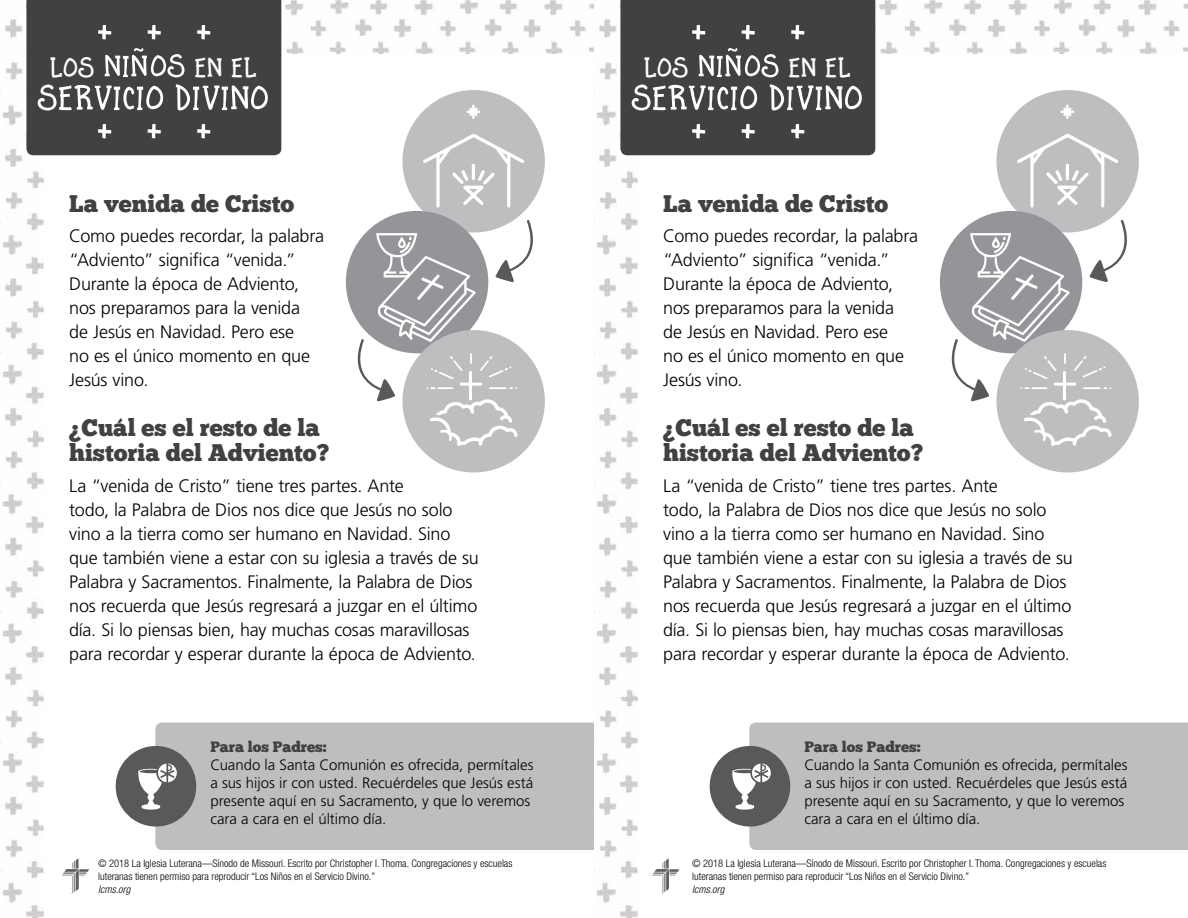
<style>
.page{position:relative;width:1188px;height:918px;background:#fff}
.page>*{position:absolute;margin:0;border:0;box-sizing:border-box;transform-origin:0 0}
.t1{font:72px "Fontbox Masquerade";color:#fff}
.t2{font:60px "Fontbox Masquerade";color:#fff}
.t3{font:48px "Fontbox Masquerade";color:#fff}
.Head{font:24px/25.5px "Chunk Five";color:#414042}
.kid_body{font:300 18px/24px "Frutiger LT Std";letter-spacing:-.01em;color:#000}
.parent_body{font:300 15px/18px "Frutiger LT Std";color:#000}
.Parent_head{font:15px "Chunk Five";color:#414042}
.t4{font:300 condensed 10.5px/12.6px "Helvetica Neue LT Std";color:#000}
.t5{font:italic 300 condensed 10.5px "Helvetica Neue LT Std";color:#000}
.s1{font-size:54px}
</style>
<div class="page">
<img style="left:0;top:0;width:1188px;height:918px">
<div style="left:44px;top:54px;width:550px;height:864px;background:#fff"></div>
<div style="left:638px;top:54px;width:550px;height:864px;background:#fff"></div>
<div style="left:155px;top:723px;width:439px;height:127px;background:#bcbec0"></div>
<div style="left:749px;top:723px;width:439px;height:127px;background:#bcbec0"></div>
<div style="left:116px;top:746px;width:80px;height:81px;background:#58595b;border-radius:50%"></div>
<div style="left:710px;top:746px;width:80px;height:81px;background:#58595b;border-radius:50%"></div>
<svg style="left:138px;top:764px;width:39px;height:46px"></svg>
<svg style="left:732px;top:764px;width:39px;height:46px"></svg>
<div style="left:402px;top:90px;width:143px;height:142px;background:#bcbec0;border-radius:50%"></div>
<svg style="left:423px;top:134px;width:101px;height:74px"></svg>
<svg style="left:466px;top:105px;width:14px;height:14px"></svg>
<div style="left:996px;top:90px;width:143px;height:142px;background:#bcbec0;border-radius:50%"></div>
<svg style="left:1017px;top:134px;width:101px;height:74px"></svg>
<svg style="left:1060px;top:105px;width:14px;height:14px"></svg>
<div style="left:346px;top:211px;width:142px;height:142px;background:#939598;border-radius:50%"></div>
<div style="left:940px;top:211px;width:142px;height:142px;background:#939598;border-radius:50%"></div>
<div style="left:402px;top:330px;width:143px;height:142px;background:#bcbec0;border-radius:50%"></div>
<div style="left:996px;top:330px;width:143px;height:142px;background:#bcbec0;border-radius:50%"></div>
<svg style="left:356px;top:219px;width:179px;height:227px"></svg>
<svg style="left:950px;top:219px;width:179px;height:227px"></svg>
<svg style="left:62px;top:858px;width:27px;height:36px"></svg>
<svg style="left:652px;top:858px;width:27px;height:36px"></svg>
<div style="left:26px;top:0;width:255px;height:155px;background:#414042"></div>
<div style="left:620px;top:0;width:255px;height:155px;background:#414042"></div>
<p class="t1" style="left:93px;top:-1px;width:123px">+ + +</p>
<p class="t3" style="left:51px;top:47px;width:208px">Los <span class="s1">Niños</span> en el</p>
<p class="t2" style="left:38px;top:72px;width:233px">Servicio Divino</p>
<p class="t1" style="left:93px;top:98px;width:123px">+ + +</p>
<p class="Head" style="left:69px;top:190px;width:227px">La venida de Cristo</p>
<p class="kid_body" style="left:69px;top:224px;width:256px">Como puedes recordar, la palabra “Adviento” significa “venida.”<br>Durante la época de Adviento, nos preparamos para la venida<br>de Jesús en Navidad. Pero ese<br>no es el único momento en que<br>Jesús vino.</p>
<p class="Head" style="left:69px;top:415px;width:262px">¿Cuál es el resto de la historia del Adviento?</p>
<p class="kid_body" style="left:69px;top:474px;width:411px">La “venida de Cristo” tiene tres partes. Ante<br>todo, la Palabra de Dios nos dice que Jesús no solo vino a la tierra como ser humano en Navidad. Sino que también viene a estar con su iglesia a través de su Palabra y Sacramentos. Finalmente, la Palabra de Dios nos recuerda que Jesús regresará a juzgar en el último día. Si lo piensas bien, hay muchas cosas maravillosas para recordar y esperar durante la época de Adviento.</p>
<p class="Parent_head" style="left:210px;top:738px;width:118px">Para los Padres:</p>
<p class="parent_body" style="left:210px;top:756px;width:325px">Cuando la Santa Comunión es ofrecida, permítales a sus hijos ir con usted. Recuérdeles que Jesús está presente aquí en su Sacramento, y que lo veremos cara a cara en el último día.</p>
<p class="t4" style="left:98px;top:857px;width:416px">© 2018 La Iglesia Luterana—Sínodo de Missouri. Escrito por Christopher I. Thoma. Congregaciones y escuelas luteranas tienen permiso para reproducir “Los Niños en el Servicio Divino.”</p>
<p class="t5" style="left:98px;top:883px;width:34px">lcms.org</p>
<p class="t1" style="left:687px;top:-1px;width:123px">+ + +</p>
<p class="t3" style="left:645px;top:47px;width:208px">Los <span class="s1">Niños</span> en el</p>
<p class="t2" style="left:632px;top:72px;width:233px">Servicio Divino</p>
<p class="t1" style="left:687px;top:98px;width:123px">+ + +</p>
<p class="Head" style="left:663px;top:190px;width:227px">La venida de Cristo</p>
<p class="kid_body" style="left:663px;top:224px;width:256px">Como puedes recordar, la palabra “Adviento” significa “venida.”<br>Durante la época de Adviento, nos preparamos para la venida<br>de Jesús en Navidad. Pero ese<br>no es el único momento en que<br>Jesús vino.</p>
<p class="Head" style="left:663px;top:415px;width:262px">¿Cuál es el resto de la historia del Adviento?</p>
<p class="kid_body" style="left:663px;top:474px;width:411px">La “venida de Cristo” tiene tres partes. Ante<br>todo, la Palabra de Dios nos dice que Jesús no solo vino a la tierra como ser humano en Navidad. Sino que también viene a estar con su iglesia a través de su Palabra y Sacramentos. Finalmente, la Palabra de Dios nos recuerda que Jesús regresará a juzgar en el último día. Si lo piensas bien, hay muchas cosas maravillosas para recordar y esperar durante la época de Adviento.</p>
<p class="Parent_head" style="left:804px;top:738px;width:118px">Para los Padres:</p>
<p class="parent_body" style="left:804px;top:756px;width:325px">Cuando la Santa Comunión es ofrecida, permítales a sus hijos ir con usted. Recuérdeles que Jesús está presente aquí en su Sacramento, y que lo veremos cara a cara en el último día.</p>
<p class="t4" style="left:692px;top:857px;width:416px">© 2018 La Iglesia Luterana—Sínodo de Missouri. Escrito por Christopher I. Thoma. Congregaciones y escuelas luteranas tienen permiso para reproducir “Los Niños en el Servicio Divino.”</p>
<p class="t5" style="left:692px;top:883px;width:34px">lcms.org</p>
</div>
